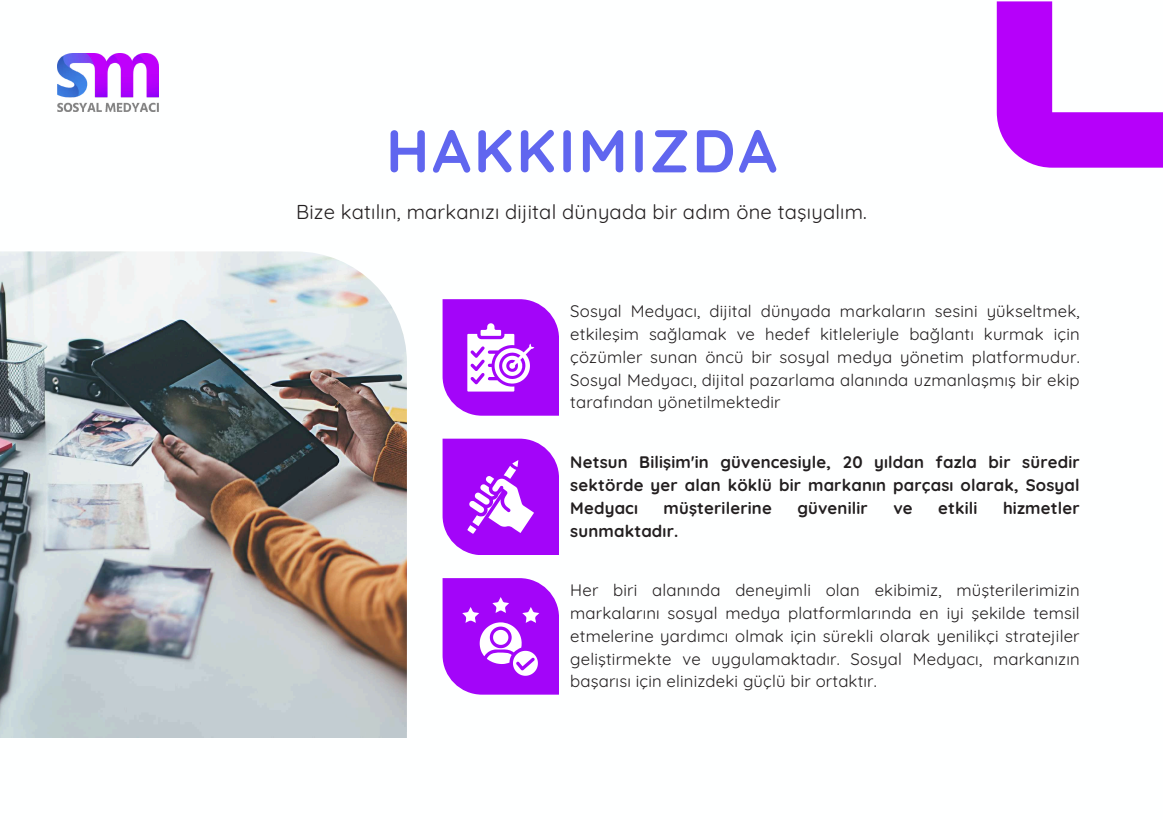
<style>
.page{position:relative;width:1163px;height:820px;background:#fff}
.page>*{position:absolute;margin:0;border:0;box-sizing:border-box;transform-origin:0 0}
.t1{font:700 60.19px "Quicksand";letter-spacing:.05em;color:#6066ef}
.t2{font:20.06px "Quicksand";letter-spacing:.01em;color:#231f20}
.t3{font:16.69px/22.9px "Quicksand";letter-spacing:.01em;color:#231f20;text-align:justify}
.t4{font:700 16.69px/22.9px "Quicksand";letter-spacing:.01em;color:#231f20;text-align:justify}
</style>
<div class="page">
<img style="left:0;top:251px;width:407px;height:486px">
<svg style="left:442px;top:578px;width:117px;height:116px"></svg>
<svg style="left:442px;top:438px;width:117px;height:117px"></svg>
<svg style="left:442px;top:299px;width:117px;height:116px"></svg>
<svg style="left:996px;top:2px;width:166px;height:166px"></svg>
<img style="left:57px;top:53px;width:101px;height:58px">
<h1 class="t1" style="left:386px;top:112px;width:392px">HAKKIMIZDA</h1>
<p class="t2" style="left:296px;top:198px;width:572px">Bize katılın, markanızı dijital dünyada bir adım öne taşıyalım.</p>
<p class="t3" style="left:570px;top:299px;width:511px">Sosyal Medyacı, dijital dünyada markaların sesini yükseltmek, etkileşim sağlamak ve hedef kitleleriyle bağlantı kurmak için çözümler sunan öncü bir sosyal medya yönetim platformudur.<br>Sosyal Medyacı, dijital pazarlama alanında uzmanlaşmış bir ekip tarafından yönetilmektedir</p>
<p class="t4" style="left:570px;top:450px;width:511px">Netsun Bilişim'in güvencesiyle, 20 yıldan fazla bir süredir sektörde yer alan köklü bir markanın parçası olarak, Sosyal Medyacı</p>
<p class="t4" style="left:663px;top:496px;width:110px">müşterilerine</p>
<p class="t4" style="left:797px;top:496px;width:72px">güvenilir</p>
<p class="t4" style="left:893px;top:496px;width:21px">ve</p>
<p class="t4" style="left:938px;top:496px;width:39px">etkili</p>
<p class="t4" style="left:1003px;top:496px;width:78px">hizmetler</p>
<p class="t4" style="left:570px;top:518px;width:109px">sunmaktadır.</p>
<p class="t3" style="left:570px;top:578px;width:511px">Her biri alanında deneyimli olan ekibimiz, müşterilerimizin markalarını sosyal medya platformlarında en iyi şekilde temsil etmelerine yardımcı olmak için sürekli olarak yenilikçi stratejiler geliştirmekte ve uygulamaktadır. Sosyal Medyacı, markanızın başarısı için elinizdeki güçlü bir ortaktır.</p>
</div>
